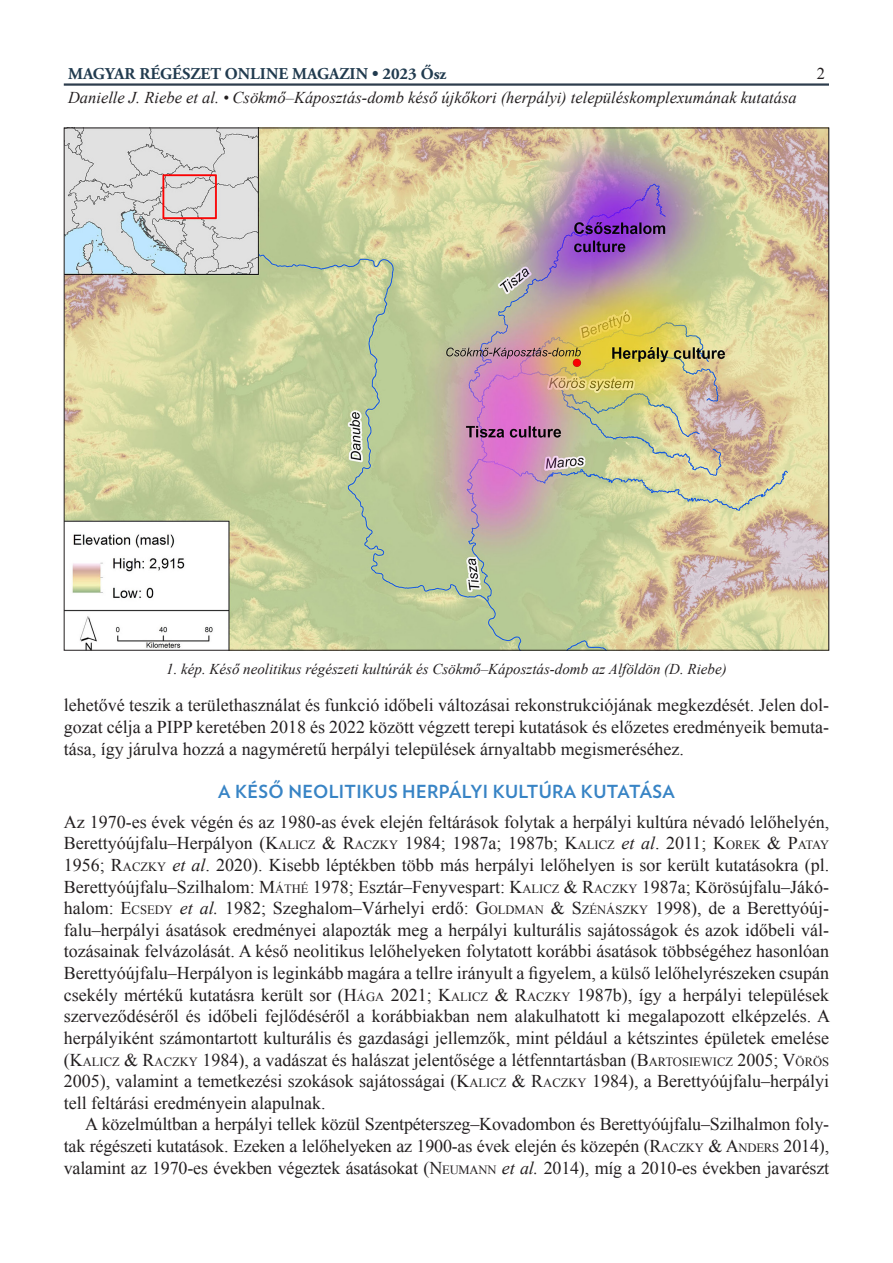
<style>
.page{position:relative;width:893px;height:1263px;background:#fff}
.page>*{position:absolute;margin:0;border:0;box-sizing:border-box;transform-origin:0 0}
.cikk_szoveg_print{font:18px/21.6px "Times New Roman";color:#231f20;text-align:justify}
.alcim{font:700 18px "Verlag";letter-spacing:.02em;color:#3884c5}
.t1{font:italic 16.5px "Times New Roman";color:#231f20}
.t2{font:700 16.5px "Adobe Garamond Pro";color:#213b4f}
.t3{font:16.5px "Times New Roman";color:#231f20}
.kepala{font:italic 15px "Times New Roman";color:#231f20}
.s1{font-style:inherit}
.s2{font-size:12.6px}
.s3{font-style:italic}
</style>
<div class="page">
<hr style="left:64px;top:83px;width:765px;height:3px;background:#2d3d4d">
<img style="left:66px;top:130px;width:761px;height:519px">
<p class="t2" style="left:68px;top:65px;width:380px">MAGYAR RÉGÉSZET ONLINE MAGAZIN • 2023 Ősz</p>
<p class="t1" style="left:68px;top:87px;width:730px">Danielle J. Riebe et al. • Csökmő–Káposztás-domb késő újkőkori (herpályi) településkomplexumának kutatása</p>
<p class="t3" style="left:817px;top:62px;width:10px">2</p>
<p class="kepala" style="left:166px;top:659px;width:562px">1. kép. Késő neolitikus régészeti kultúrák és Csökmő–Káposztás-domb az Alföldön (D. Riebe)</p>
<p class="cikk_szoveg_print" style="left:64px;top:694px;width:767px">lehetővé teszik a területhasználat és funkció időbeli változásai rekonstrukciójának megkezdését. Jelen dol&shy;gozat célja a PIPP keretében 2018 és 2022 között végzett terepi kutatások és előzetes eredményeik bemuta&shy;tása, így járulva hozzá a nagyméretű herpályi települések árnyaltabb megismeréséhez.</p>
<p class="alcim" style="left:218px;top:777px;width:458px">A KÉSŐ NEOLITIKUS HERPÁLYI KULTÚRA KUTATÁSA</p>
<p class="cikk_szoveg_print" style="left:64px;top:811px;width:768px">Az 1970-es évek végén és az 1980-as évek elején feltárások folytak a herpályi kultúra névadó lelőhelyén, Berettyóújfalu–Herpályon (<span class="s1">K</span><span class="s2">ALICZ</span> <span class="s1">&amp; R</span><span class="s2">ACZKY</span> 1984; 1987a; 1987b; <span class="s1">K</span><span class="s2">ALICZ</span> <span class="s3">et al</span>. 2011; <span class="s1">K</span><span class="s2">OREK</span> <span class="s1">&amp; P</span><span class="s2">ATAY </span>1956; <span class="s1">R</span><span class="s2">ACZKY</span> <span class="s3">et al</span>. 2020). Kisebb léptékben több más herpályi lelőhelyen is sor került kutatásokra (pl.<br>Berettyóújfalu–Szilhalom: <span class="s1">M</span><span class="s2">ÁTHÉ</span> 1978; Esztár–Fenyvespart: <span class="s1">K</span><span class="s2">ALICZ</span> <span class="s1">&amp; R</span><span class="s2">ACZKY</span> 1987a; Körösújfalu–Jákó&shy;halom: <span class="s1">E</span><span class="s2">CSEDY</span> <span class="s3">et al.</span> 1982; Szeghalom–Várhelyi erdő: <span class="s1">G</span><span class="s2">OLDMAN</span> <span class="s1">&amp; S</span> <span class="s2">ZÉNÁSZKY</span> 1998), de a Berettyóúj&shy;falu–herpályi ásatások eredményei alapozták meg a herpályi kulturális sajátosságok és azok időbeli vál&shy;tozásainak felvázolását. A késő neolitikus lelőhelyeken folytatott korábbi ásatások többségéhez hasonlóan Berettyóújfalu–Herpályon is leginkább magára a tellre irányult a figyelem, a külső lelőhelyrészeken csupán csekély mértékű kutatásra került sor (<span class="s1">H</span><span class="s2">ÁGA</span> 2021; <span class="s1">K</span><span class="s2">ALICZ</span> <span class="s1">&amp; R</span><span class="s2">ACZKY</span> 1987b), így a herpályi települések szerveződéséről és időbeli fejlődéséről a korábbiakban nem alakulhatott ki megalapozott elképzelés. A herpályiként számontartott kulturális és gazdasági jellemzők, mint például a kétszintes épületek emelése (<span class="s1">K</span><span class="s2">ALICZ</span> <span class="s1">&amp; R</span><span class="s2">ACZKY</span> 1984), a vadászat és halászat jelentősége a létfenntartásban (<span class="s1">B</span><span class="s2">ARTOSIEWICZ</span> 2005; <span class="s1">V</span><span class="s2">ÖRÖS </span>2005), valamint a temetkezési szokások sajátosságai (<span class="s1">K</span><span class="s2">ALICZ</span> <span class="s1">&amp; R</span><span class="s2">ACZKY</span> 1984), a Berettyóújfalu–herpályi tell feltárási eredményein alapulnak.</p>
<p class="cikk_szoveg_print" style="left:64px;top:1113px;width:767px;text-indent:21px">A közelmúltban a herpályi tellek közül Szentpéterszeg–Kovadombon és Berettyóújfalu–Szilhalmon foly&shy;tak régészeti kutatások. Ezeken a lelőhelyeken az 1900-as évek elején és közepén (<span class="s1">R</span><span class="s2">ACZKY</span> <span class="s1">&amp; A</span><span class="s2">NDERS</span> 2014), valamint az 1970-es években végeztek ásatásokat (<span class="s1">N</span><span class="s2">EUMANN</span> <span class="s3">et al.</span> 2014), míg a 2010-es években javarészt</p>
</div>
